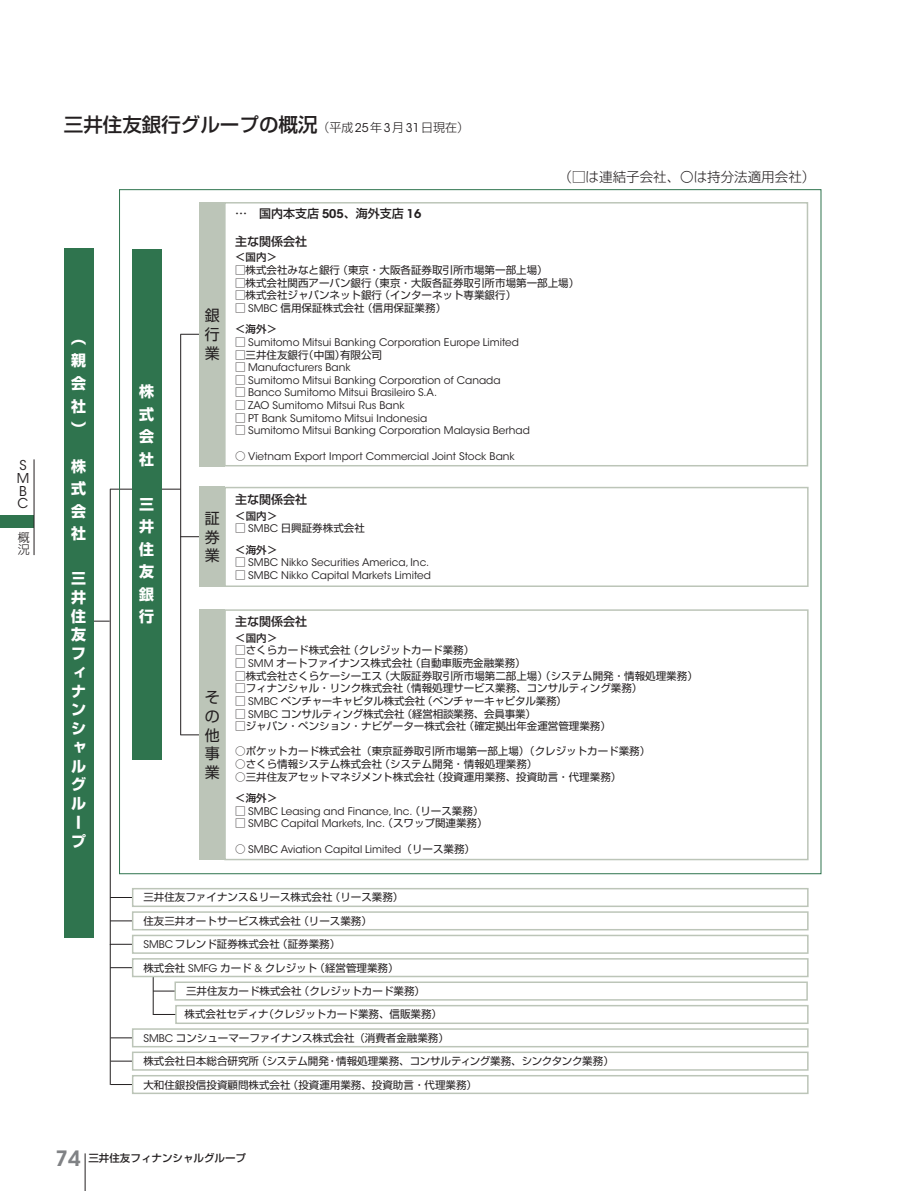
<style>
.page{position:relative;width:915px;height:1191px;background:#fff}
.page>*{position:absolute;margin:0;border:0;box-sizing:border-box;transform-origin:0 0}
.t1{font:500 19.5px "Shin Go Pr 6 N";color:#231f20}
.t2{font:700 15px/22.5px "Shin Go Pr 6 N";color:#fff;text-align:justify}
.t3{font:15px/18.8px "Shin Go Pr 6 N";color:#231f20;text-align:justify}
.t4{font:300 13.5px "Shin Go Pr 6 N";color:#231f20}
.t5{font:13.5px/12.8px "ITC Avant Garde Std";color:#231f20}
.t6{font:500 12px "Shin Go Pr 6 N";color:#231f20}
.t7{font:300 12px/12px "Shin Go Pr 6 N";color:#231f20}
.t8{font:10.5px/21.5px "Shin Go Pr 6 N";color:#231f20}
.t9{font:10.5px "ITC Avant Garde Std";color:#231f20}
.t10{font:10.5px "Shin Go Pr 6 N";letter-spacing:-.02em;color:#231f20}
.t11{font:500 10.5px "Shin Go Pr 6 N";color:#231f20}
.s1{font-weight:300;font-size:12px}
.s2{font-family:"ITC Avant Garde Std";font-weight:400;font-size:12px}
.s3{font-family:"ITC Avant Garde Std";font-weight:600}
.s4{font-family:"ITC Avant Garde Std"}
.s5{font-weight:500}
.s6{font-family:"Shin Go Pr 6 N"}
.s7{font-family:"ITC Avant Garde Std";font-weight:600;font-size:21px;color:#808285}
</style>
<div class="page">
<div style="left:0;top:514px;width:34px;height:13px;background:#2f744e"></div>
<hr style="left:34px;top:459px;width:1px;height:96px;background:#231f20">
<hr style="left:85px;top:1153px;width:1px;height:38px;background:#231f20">
<hr style="left:111px;top:1084px;width:33px;height:1px;background:#231f20">
<hr style="left:110px;top:944px;width:1px;height:141px;background:#231f20">
<svg style="left:94px;top:621px;width:16px;height:1px"></svg>
<hr style="left:110px;top:489px;width:70px;height:1px;background:#231f20">
<hr style="left:110px;top:489px;width:1px;height:456px;background:#231f20">
<hr style="left:180px;top:334px;width:34px;height:1px;background:#231f20">
<hr style="left:180px;top:734px;width:34px;height:1px;background:#231f20">
<hr style="left:180px;top:536px;width:34px;height:1px;background:#231f20">
<hr style="left:180px;top:334px;width:1px;height:401px;background:#231f20">
<div style="left:224px;top:202px;width:583px;height:264px;border:2px solid #bcc5b8"></div>
<div style="left:199px;top:202px;width:26px;height:264px;background:#bcc5b8"></div>
<hr style="left:110px;top:920px;width:34px;height:1px;background:#231f20">
<div style="left:133px;top:912px;width:674px;height:17px;background:#fff"></div>
<div style="left:132px;top:911px;width:676px;height:19px;border:2px solid #bcc5b8"></div>
<hr style="left:110px;top:944px;width:34px;height:1px;background:#231f20">
<div style="left:133px;top:935px;width:674px;height:18px;background:#fff"></div>
<div style="left:132px;top:934px;width:676px;height:20px;border:2px solid #bcc5b8"></div>
<hr style="left:153px;top:974px;width:1px;height:41px;background:#231f20">
<hr style="left:153px;top:1014px;width:34px;height:1px;background:#231f20">
<hr style="left:110px;top:967px;width:34px;height:1px;background:#231f20">
<div style="left:133px;top:959px;width:674px;height:17px;background:#fff"></div>
<div style="left:132px;top:958px;width:676px;height:19px;border:2px solid #bcc5b8"></div>
<hr style="left:153px;top:990px;width:34px;height:1px;background:#231f20">
<div style="left:175px;top:982px;width:631px;height:18px;background:#fff"></div>
<div style="left:174px;top:981px;width:633px;height:19px;border:2px solid #bcc5b8"></div>
<div style="left:176px;top:1005px;width:631px;height:18px;background:#fff"></div>
<div style="left:175px;top:1005px;width:633px;height:19px;border:2px solid #bcc5b8"></div>
<hr style="left:110px;top:897px;width:34px;height:1px;background:#231f20">
<div style="left:133px;top:888px;width:674px;height:18px;background:#fff"></div>
<div style="left:132px;top:888px;width:676px;height:19px;border:2px solid #bcc5b8"></div>
<hr style="left:111px;top:1060px;width:33px;height:1px;background:#231f20">
<div style="left:133px;top:1052px;width:674px;height:18px;background:#fff"></div>
<div style="left:132px;top:1051px;width:676px;height:19px;border:2px solid #bcc5b8"></div>
<hr style="left:111px;top:1037px;width:33px;height:1px;background:#231f20">
<div style="left:133px;top:1029px;width:674px;height:17px;background:#fff"></div>
<div style="left:132px;top:1028px;width:676px;height:19px;border:2px solid #bcc5b8"></div>
<div style="left:133px;top:1075px;width:674px;height:18px;background:#fff"></div>
<div style="left:132px;top:1075px;width:676px;height:19px;border:2px solid #bcc5b8"></div>
<div style="left:224px;top:609px;width:584px;height:251px;border:2px solid #bcc5b8"></div>
<div style="left:199px;top:609px;width:26px;height:251px;background:#bcc5b8"></div>
<div style="left:64px;top:249px;width:30px;height:689px;background:#2f744e"></div>
<div style="left:132px;top:249px;width:30px;height:510px;background:#2f744e"></div>
<div style="left:224px;top:487px;width:584px;height:100px;border:2px solid #bcc5b8"></div>
<div style="left:199px;top:487px;width:26px;height:100px;background:#bcc5b8"></div>
<p class="t5" style="left:17px;top:459px;width:14px">S<br>M<br>B<br>C</p>
<p class="t7" style="left:18px;top:530px;width:13px">概況</p>
<h1 class="t1" style="left:64px;top:109px;width:406px">三井住友銀行グループの概況<span class="s1">（平成</span><span class="s2">25</span><span class="s1">年</span><span class="s2">3</span><span class="s1">月</span><span class="s2">31</span><span class="s1">日現在）</span></h1>
<p class="t4" style="left:558px;top:166px;width:258px">（□は連結子会社、〇は持分法適用会社）</p>
<h2 class="t2" style="left:71px;top:327px;width:16px">（親会社）</h2>
<h2 class="t2" style="left:71px;top:454px;width:16px">株式会社</h2>
<h2 class="t2" style="left:71px;top:569px;width:16px;line-height:18.8px;text-align:left">三井住友フィナンシャルグループ</h2>
<p class="t6" style="left:235px;top:204px;width:188px">…　国内本支店 <span class="s3">505</span>、海外支店 <span class="s3">16</span></p>
<p class="t6" style="left:235px;top:231px;width:73px">主な関係会社</p>
<p class="t11" style="left:235px;top:249px;width:43px">＜国内＞</p>
<p class="t8" style="left:235px;top:259px;width:314px">□株式会社みなと銀行（東京・大阪各証券取引所市場第一部上場）</p>
<p class="t8" style="left:235px;top:271px;width:346px">□株式会社関西アーバン銀行（東京・大阪各証券取引所市場第一部上場）</p>
<p class="t8" style="left:235px;top:284px;width:283px">□株式会社ジャパンネット銀行（インターネット専業銀行）</p>
<p class="t8" style="left:235px;top:296px;width:213px">□ <span class="s4">SMBC</span> 信用保証株式会社（信用保証業務）<span class="s5">＜海外＞</span></p>
<p class="t9" style="left:235px;top:336px;width:285px"><span class="s6">□</span> Sumitomo Mitsui Banking Corporation Europe Limited</p>
<p class="t8" style="left:235px;top:343px;width:148px">□三井住友銀行（中国）有限公司</p>
<p class="t9" style="left:235px;top:361px;width:117px"><span class="s6">□</span> Manufacturers Bank</p>
<p class="t9" style="left:235px;top:374px;width:267px"><span class="s6">□</span> Sumitomo Mitsui Banking Corporation of Canada</p>
<p class="t9" style="left:235px;top:386px;width:203px"><span class="s6">□</span> Banco Sumitomo Mitsui Brasileiro S.A.</p>
<p class="t9" style="left:235px;top:399px;width:171px"><span class="s6">□</span> ZAO Sumitomo Mitsui Rus Bank</p>
<p class="t9" style="left:235px;top:411px;width:194px"><span class="s6">□</span> PT Bank Sumitomo Mitsui Indonesia</p>
<p class="t9" style="left:235px;top:424px;width:296px"><span class="s6">□</span> Sumitomo Mitsui Banking Corporation Malaysia Berhad</p>
<p class="t9" style="left:235px;top:449px;width:281px"><span class="s6">○</span> Vietnam Export Import Commercial Joint Stock Bank</p>
<h2 class="t3" style="left:205px;top:305px;width:16px">銀行業</h2>
<h2 class="t2" style="left:139px;top:380px;width:16px">株式会社</h2>
<h2 class="t2" style="left:139px;top:492px;width:16px">三井住友銀行</h2>
<p class="t6" style="left:235px;top:490px;width:73px">主な関係会社</p>
<p class="t11" style="left:235px;top:507px;width:43px">＜国内＞</p>
<p class="t8" style="left:235px;top:517px;width:131px">□ <span class="s4">SMBC</span> 日興証券株式会社<span class="s5">＜海外＞</span></p>
<p class="t9" style="left:235px;top:556px;width:195px"><span class="s6">□</span> SMBC Nikko Securities America, Inc.</p>
<p class="t9" style="left:235px;top:569px;width:197px"><span class="s6">□</span> SMBC Nikko Capital Markets Limited</p>
<h2 class="t3" style="left:205px;top:508px;width:16px">証券業</h2>
<p class="t6" style="left:235px;top:612px;width:73px">主な関係会社</p>
<p class="t11" style="left:235px;top:629px;width:43px">＜国内＞</p>
<p class="t8" style="left:235px;top:639px;width:241px">□さくらカード株式会社（クレジットカード業務）</p>
<p class="t8" style="left:235px;top:651px;width:292px">□ <span class="s4">SMM</span> オートファイナンス株式会社（自動車販売金融業務）</p>
<p class="t8" style="left:235px;top:664px;width:464px">□株式会社さくらケーシーエス（大阪証券取引所市場第二部上場）（システム開発・情報処理業務）</p>
<p class="t8" style="left:235px;top:677px;width:408px">□フィナンシャル・リンク株式会社（情報処理サービス業務、コンサルティング業務）</p>
<p class="t10" style="left:235px;top:692px;width:333px">□ <span class="s4">SMBC</span> ベンチャーキャピタル株式会社（ベンチャーキャピタル業務）</p>
<p class="t10" style="left:235px;top:705px;width:302px">□ <span class="s4">SMBC</span> コンサルティング株式会社（経営相談業務、会員事業）</p>
<p class="t8" style="left:235px;top:714px;width:377px">□ジャパン・ペンション・ナビゲーター株式会社（確定拠出年金運営管理業務）</p>
<p class="t8" style="left:235px;top:740px;width:416px">○ポケットカード株式会社（東京証券取引所市場第一部上場）（クレジットカード業務）</p>
<p class="t8" style="left:235px;top:752px;width:304px">○さくら情報システム株式会社（システム開発・情報処理業務）</p>
<p class="t8" style="left:235px;top:765px;width:387px">○三井住友アセットマネジメント株式会社（投資運用業務、投資助言・代理業務）</p>
<p class="t11" style="left:235px;top:789px;width:43px">＜海外＞</p>
<p class="t9" style="left:235px;top:804px;width:250px"><span class="s6">□</span> SMBC Leasing and Finance, Inc.<span class="s6">（リース業務）</span></p>
<p class="t9" style="left:235px;top:817px;width:254px"><span class="s6">□</span> SMBC Capital Markets, Inc.<span class="s6">（スワップ関連業務）</span></p>
<p class="t9" style="left:235px;top:842px;width:241px"><span class="s6">○</span> SMBC Aviation Capital Limited<span class="s6">（リース業務）</span></p>
<h2 class="t3" style="left:205px;top:687px;width:16px">その他事業</h2>
<p class="t8" style="left:143px;top:886px;width:261px">三井住友ファイナンス＆リース株式会社（リース業務）</p>
<p class="t8" style="left:143px;top:908px;width:230px;line-height:22.8px">住友三井オートサービス株式会社（リース業務）<br><span class="s4">SMBC</span>フレンド証券株式会社（証券業務）</p>
<p class="t8" style="left:143px;top:956px;width:256px">株式会社 <span class="s4">SMFG</span> カード <span class="s4">&amp;</span> クレジット（経営管理業務）</p>
<p class="t8" style="left:186px;top:979px;width:240px">三井住友カード株式会社（クレジットカード業務）</p>
<p class="t8" style="left:184px;top:1003px;width:259px">株式会社セディナ（クレジットカード業務、信販業務）</p>
<p class="t8" style="left:143px;top:1026px;width:307px"><span class="s4">SMBC</span> コンシューマーファイナンス株式会社（消費者金融業務）</p>
<p class="t8" style="left:143px;top:1073px;width:335px">大和住銀投信投資顧問株式会社（投資運用業務、投資助言・代理業務）</p>
<p class="t8" style="left:143px;top:1049px;width:471px">株式会社日本総合研究所（システム開発・情報処理業務、コンサルティング業務、シンクタンク業務）</p>
<p class="t11" style="left:56px;top:1149px;width:192px"><span class="s7">74</span> 三井住友フィナンシャルグループ</p>
</div>
